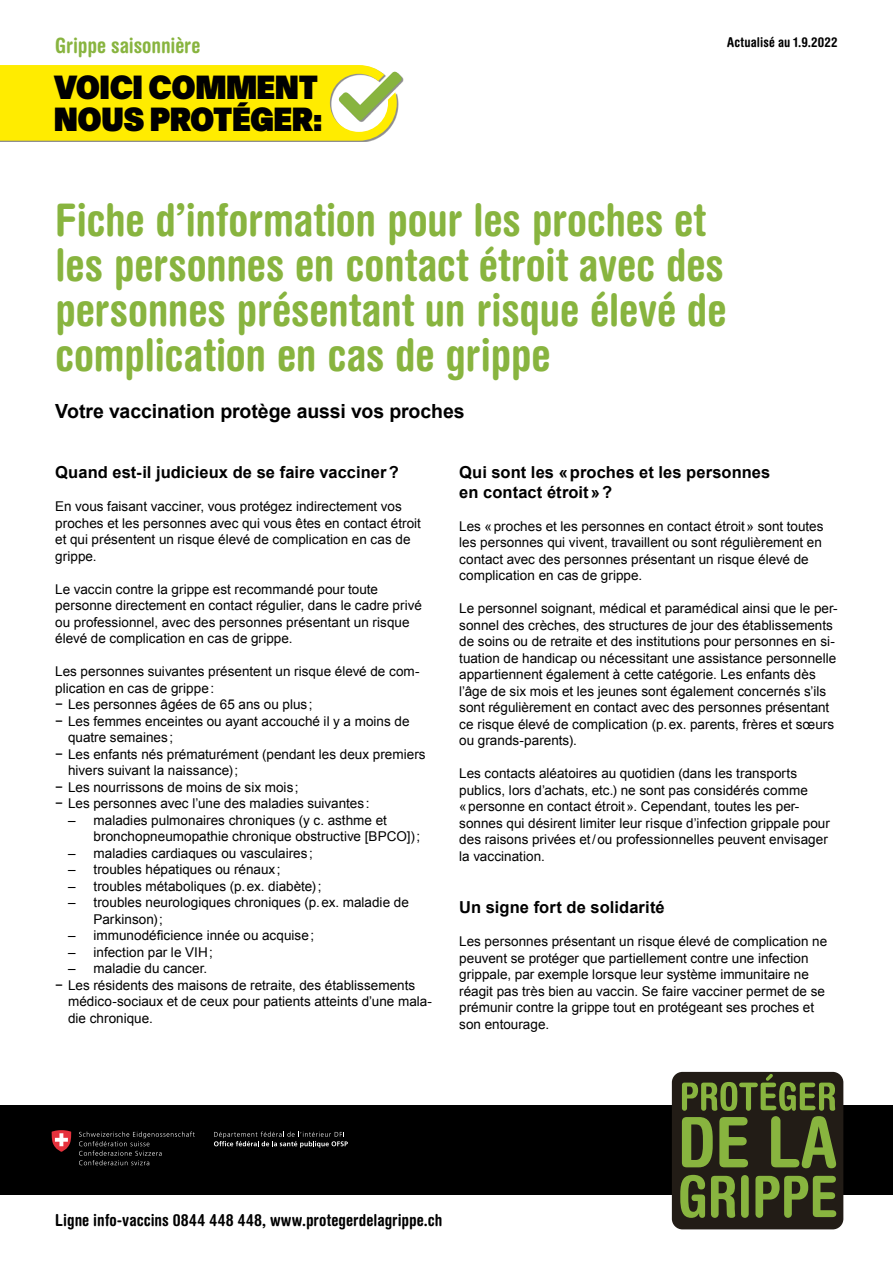
<style>
.page{position:relative;width:893px;height:1263px;background:#fff}
.page>*{position:absolute;margin:0;border:0;box-sizing:border-box;transform-origin:0 0}
.t1{font:700 condensed 45px/45px "Helvetica Rounded";letter-spacing:-.01em;color:#88b43f}
.t2{font:32.7px/32.1px "Plain Super";letter-spacing:-.01em;color:#000;scale:.9 1}
.t3{font:700 condensed 21px "Helvetica Rounded";letter-spacing:-.005em;color:#88b43f}
.t4{font:700 19.5px "Arial";letter-spacing:-.005em;color:#000}
.t5{font:700 16.5px/19.5px "Arial";letter-spacing:.005em;color:#000}
.t6{font:700 condensed 16.5px "Helvetica Rounded";letter-spacing:.005em;color:#000}
.t7{font:13.5px/16.5px "Arial";color:#000}
.t8{font:700 condensed 13.5px "Helvetica Rounded";letter-spacing:.01em;color:#000}
</style>
<div class="page">
<div style="left:0;top:1106px;width:893px;height:89px;background:#000"></div>
<svg style="left:214px;top:1131px;width:134px;height:17px"></svg>
<svg style="left:79px;top:1131px;width:116px;height:34px"></svg>
<svg style="left:52px;top:1130px;width:19px;height:22px"></svg>
<div style="left:672px;top:1072px;width:171px;height:157px;background:#221c16;border-radius:11px"></div>
<svg style="left:682px;top:1074px;width:154px;height:94px"></svg>
<svg style="left:680px;top:1175px;width:25px;height:43px"></svg>
<svg style="left:711px;top:1176px;width:24px;height:42px"></svg>
<div style="left:741px;top:1175px;width:8px;height:43px;background:#88b43f;border-radius:4px"></div>
<svg style="left:755px;top:1176px;width:81px;height:42px"></svg>
<svg style="left:0;top:65px;width:402px;height:76px;background:#f9ea19"></svg>
<h3 class="t3" style="left:55px;top:33px;width:147px">Grippe saisonnière</h3>
<h2 class="t2" style="left:54px;top:69px;width:300px">VOICI COMMENT<br>NOUS PROTÉGER:</h2>
<p class="t8" style="left:727px;top:34px;width:112px">Actualisé au 1.9.2022</p>
<h1 class="t1" style="left:55px;top:196px;width:673px">Fiche d’information pour les proches et les personnes en contact étroit avec des personnes présentant un risque élevé de complication en cas de grippe</h1>
<h3 class="t4" style="left:55px;top:398px;width:411px">Votre vaccination protège aussi vos proches</h3>
<p class="t5" style="left:55px;top:463px;width:345px">Quand est-il judicieux de se faire vacciner?</p>
<p class="t7" style="left:55px;top:498px;width:367px">En vous faisant vacciner, vous protégez indirectement vos proches et les personnes avec qui vous êtes en contact étroit et qui présentent un risque élevé de complication en cas de grippe.</p>
<p class="t7" style="left:55px;top:581px;width:368px">Le vaccin contre la grippe est recommandé pour toute personne directement en contact régulier, dans le cadre privé ou professionnel, avec des personnes présentant un risque élevé de complication en cas de grippe.</p>
<p class="t7" style="left:55px;top:663px;width:366px">Les personnes suivantes présentent un risque élevé de com-</p>
<p class="t7" style="left:55px;top:680px;width:160px">plication en cas de grippe:</p>
<p class="t7" style="left:55px;top:696px;width:259px">− Les personnes âgées de 65 ans ou plus;</p>
<p class="t7" style="left:55px;top:713px;width:356px">− Les femmes enceintes ou ayant accouché il y a moins de</p>
<p class="t7" style="left:68px;top:729px;width:107px">quatre semaines;</p>
<p class="t7" style="left:55px;top:746px;width:372px">− Les enfants nés prématurément (pendant les deux premiers</p>
<p class="t7" style="left:68px;top:762px;width:172px">hivers suivant la naissance);</p>
<p class="t7" style="left:55px;top:779px;width:245px">− Les nourrissons de moins de six mois;</p>
<p class="t7" style="left:55px;top:795px;width:316px">− Les personnes avec l’une des maladies suivantes:</p>
<p class="t7" style="left:94px;top:812px;width:328px;text-indent:-26px">– maladies pulmonaires chroniques (y c. asthme et bronchopneumopathie chronique obstructive [BPCO]);</p>
<p class="t7" style="left:68px;top:845px;width:246px">– maladies cardiaques ou vasculaires;</p>
<p class="t7" style="left:68px;top:861px;width:214px">– troubles hépatiques ou rénaux;</p>
<p class="t7" style="left:68px;top:878px;width:255px">– troubles métaboliques (p.ex. diabète);</p>
<p class="t7" style="left:94px;top:894px;width:317px;text-indent:-26px">– troubles neurologiques chroniques (p.ex. maladie de<br>Parkinson);</p>
<p class="t7" style="left:68px;top:927px;width:248px">– immunodéficience innée ou acquise;</p>
<p class="t7" style="left:68px;top:944px;width:146px">– infection par le VIH;</p>
<p class="t7" style="left:68px;top:960px;width:141px">– maladie du cancer.</p>
<p class="t7" style="left:55px;top:977px;width:361px">− Les résidents des maisons de retraite, des établissements</p>
<p class="t7" style="left:68px;top:993px;width:365px">médico-sociaux et de ceux pour patients atteints d’une mala-</p>
<p class="t7" style="left:68px;top:1010px;width:86px">die chronique.</p>
<p class="t5" style="left:459px;top:463px;width:313px">Qui sont les «proches et les personnes en contact étroit»?</p>
<p class="t7" style="left:459px;top:518px;width:366px">Les «proches et les personnes en contact étroit» sont toutes les personnes qui vivent, travaillent ou sont régulièrement en contact avec des personnes présentant un risque élevé de complication en cas de grippe.</p>
<p class="t7" style="left:459px;top:600px;width:380px">Le personnel soignant, médical et paramédical ainsi que le per&shy;sonnel des crèches, des structures de jour des établissements de soins ou de retraite et des institutions pour personnes en si&shy;tuation de handicap ou nécessitant une assistance personnelle appartiennent également à cette catégorie. Les enfants dès l’âge de six mois et les jeunes sont également concernés s’ils sont régulièrement en contact avec des personnes présentant ce risque élevé de complication (p.ex. parents, frères et sœurs ou grands-parents).</p>
<p class="t7" style="left:459px;top:765px;width:372px">Les contacts aléatoires au quotidien (dans les transports publics, lors d’achats, etc.) ne sont pas considérés comme «personne en contact étroit». Cependant, toutes les per&shy;sonnes qui désirent limiter leur risque d’infection grippale pour des raisons privées et/ou professionnelles peuvent envisager la vaccination.</p>
<p class="t5" style="left:459px;top:898px;width:207px">Un signe fort de solidarité</p>
<p class="t7" style="left:459px;top:933px;width:370px">Les personnes présentant un risque élevé de complication ne peuvent se protéger que partiellement contre une infection grippale, par exemple lorsque leur système immunitaire ne réagit pas très bien au vaccin. Se faire vacciner permet de se prémunir contre la grippe tout en protégeant ses proches et son entourage.</p>
<p class="t6" style="left:55px;top:1210px;width:389px">Ligne info-vaccins 0844 448 448, www.protegerdelagrippe.ch</p>
</div>
